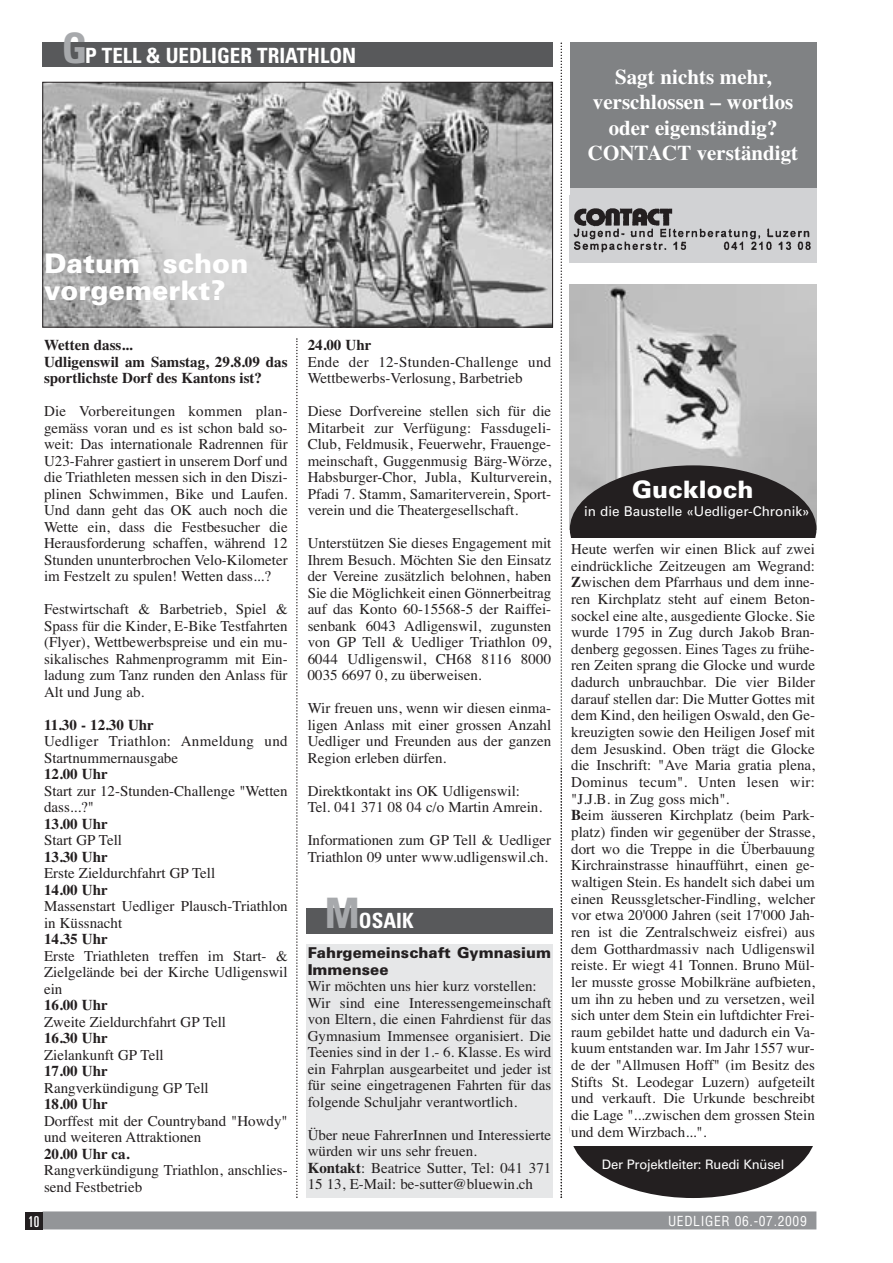
<style>
.page{position:relative;width:893px;height:1263px;background:#fff}
.page>*{position:absolute;margin:0;border:0;box-sizing:border-box;transform-origin:0 0}
.t1{font:900 27px/27px "Univers";color:#fff}
.t2{font:900 24px "Univers";color:#fff}
.t3{font:700 21px/25.5px "Times";color:#fff;text-align:center}
.t4{font:700 condensed 21px "Univers";color:#fff}
.t5{font:15px/16.5px "Times";color:#231f20}
.t6{font:700 15px/16.5px "Times";color:#231f20}
.t7{font:15px/16.5px "Times";letter-spacing:.02em;color:#231f20}
.t8{font:900 15px/16.5px "Univers";color:#231f20}
.t9{font:ultra-condensed 15px "Univers";color:#fff}
.t10{font:13.5px "Univers";color:#fff}
.t11{font:condensed 13.5px "Helvetica";letter-spacing:.05em;color:#fff}
.t12{font:13.05px "Univers";letter-spacing:-.015em;color:#fff}
.s1{font-size:42px;color:#a7a9ac}
.s2{font-weight:700}
</style>
<div class="page">
<div style="left:306px;top:944px;width:247px;height:254px;background:#e6e7e8"></div>
<img style="left:570px;top:285px;width:246px;height:238px">
<div style="left:43px;top:1211px;width:773px;height:18px;background:#939598"></div>
<div style="left:25px;top:1212px;width:18px;height:17px;background:#231f20"></div>
<div style="left:306px;top:908px;width:247px;height:25px;background:#58595b"></div>
<div style="left:570px;top:1061px;width:246px;height:137px;background:#231f20;border-radius:50%"></div>
<div style="left:570px;top:465px;width:246px;height:128px;background:#231f20;border-radius:50%"></div>
<div style="left:570px;top:538px;width:246px;height:607px;background:#fff"></div>
<svg style="left:296px;top:338px;width:2px;height:860px"></svg>
<svg style="left:561px;top:43px;width:1px;height:1155px"></svg>
<div style="left:570px;top:188px;width:246px;height:74px;background:#d1d2d4"></div>
<img style="left:573px;top:208px;width:238px;height:45px">
<div style="left:570px;top:43px;width:246px;height:145px;background:#808284"></div>
<img style="left:45px;top:84px;width:506px;height:241px">
<div style="left:43px;top:82px;width:510px;height:245px;border:1px solid #231f20"></div>
<div style="left:43px;top:42px;width:510px;height:24px;background:#58595b"></div>
<h3 class="t4" style="left:62px;top:48px;width:296px"><span class="s1">G</span> P TELL &amp; UEDLIGER TRIATHLON</h3>
<h3 class="t3" style="left:588px;top:66px;width:212px">Sagt nichts mehr, verschlossen – wortlos oder eigenständig?<br>CONTACT verständigt</h3>
<h1 class="t1" style="left:44px;top:252px;width:206px">Datum schon vorgemerkt?</h1>
<p class="t6" style="left:44px;top:338px;width:245px">Wetten dass...<br>Udligenswil am Samstag, 29.8.09 das sportlichste Dorf des Kantons ist?</p>
<p class="t5" style="left:44px;top:404px;width:245px;text-align:justify">Die Vorbereitungen kommen plan&shy;gemäss voran und es ist schon bald so&shy;weit: Das internationale Radrennen für U23-Fahrer gastiert in unserem Dorf und die Triathleten messen sich in den Diszi&shy;plinen Schwimmen, Bike und Laufen.<br>Und dann geht das OK auch noch die Wette ein, dass die Festbesucher die Herausforderung schaffen, während 12<br>Stunden ununterbrochen Velo-Kilometer im Festzelt zu spulen! Wetten dass...?</p>
<p class="t5" style="left:44px;top:602px;width:245px;text-align:justify">Festwirtschaft &amp; Barbetrieb, Spiel &amp; Spass für die Kinder, E-Bike Testfahrten (Flyer), Wettbewerbspreise und ein mu&shy;sikalisches Rahmenprogramm mit Ein&shy;ladung zum Tanz runden den Anlass für Alt und Jung ab.</p>
<p class="t6" style="left:44px;top:718px;width:111px">11.30 - 12.30 Uhr</p>
<p class="t7" style="left:44px;top:734px;width:245px">Uedliger Triathlon: Anmeldung und<br>Startnummernausgabe</p>
<p class="t6" style="left:44px;top:767px;width:65px">12.00 Uhr</p>
<p class="t5" style="left:44px;top:784px;width:245px">Start zur 12-Stunden-Challenge "Wetten dass...?"</p>
<p class="t6" style="left:44px;top:817px;width:65px">13.00 Uhr</p>
<p class="t5" style="left:44px;top:833px;width:80px">Start GP Tell</p>
<p class="t6" style="left:44px;top:850px;width:65px">13.30 Uhr</p>
<p class="t5" style="left:44px;top:866px;width:173px">Erste Zieldurchfahrt GP Tell</p>
<p class="t6" style="left:44px;top:883px;width:65px">14.00 Uhr</p>
<p class="t5" style="left:44px;top:899px;width:245px">Massenstart Uedliger Plausch-Triathlon in Küssnacht</p>
<p class="t6" style="left:44px;top:932px;width:65px">14.35 Uhr</p>
<p class="t5" style="left:44px;top:949px;width:245px;text-align:justify">Erste Triathleten treffen im Start- &amp; Zielgelände bei der Kirche Udligenswil ein</p>
<p class="t6" style="left:44px;top:998px;width:65px">16.00 Uhr</p>
<p class="t5" style="left:44px;top:1015px;width:184px">Zweite Zieldurchfahrt GP Tell</p>
<p class="t6" style="left:44px;top:1031px;width:65px">16.30 Uhr</p>
<p class="t5" style="left:44px;top:1048px;width:121px">Zielankunft GP Tell</p>
<p class="t6" style="left:44px;top:1064px;width:65px">17.00 Uhr</p>
<p class="t5" style="left:44px;top:1081px;width:166px">Rangverkündigung GP Tell</p>
<p class="t6" style="left:44px;top:1097px;width:65px">18.00 Uhr</p>
<p class="t5" style="left:44px;top:1114px;width:245px">Dorffest mit der Countryband "Howdy" und weiteren Attraktionen</p>
<p class="t6" style="left:44px;top:1147px;width:87px">20.00 Uhr ca.</p>
<p class="t5" style="left:44px;top:1163px;width:245px">Rangverkündigung Triathlon, anschlies&shy;send Festbetrieb</p>
<p class="t6" style="left:308px;top:338px;width:65px">24.00 Uhr</p>
<p class="t5" style="left:308px;top:355px;width:245px">Ende der 12-Stunden-Challenge und<br>Wettbewerbs-Verlosung, Barbetrieb</p>
<p class="t5" style="left:308px;top:404px;width:245px;text-align:justify">Diese Dorfvereine stellen sich für die Mitarbeit zur Verfügung: Fassdugeli-Club, Feldmusik, Feuerwehr, Frauenge&shy;meinschaft, Guggenmusig Bärg-Wörze, Habsburger-Chor, Jubla, Kulturverein, Pfadi 7. Stamm, Samariterverein, Sport&shy;verein und die Theatergesellschaft.</p>
<p class="t5" style="left:308px;top:536px;width:245px;text-align:justify">Unterstützen Sie dieses Engagement mit Ihrem Besuch. Möchten Sie den Einsatz der Vereine zusätzlich belohnen, haben Sie die Möglichkeit einen Gönnerbeitrag auf das Konto 60-15568-5 der Raiffei&shy;senbank 6043 Adligenswil, zugunsten von GP Tell &amp; Uedliger Triathlon 09, 6044 Udligenswil, CH68 8116 8000<br>0035 6697 0, zu überweisen.</p>
<p class="t5" style="left:308px;top:701px;width:245px;text-align:justify">Wir freuen uns, wenn wir diesen einma&shy;ligen Anlass mit einer grossen Anzahl Uedliger und Freunden aus der ganzen Region erleben dürfen.</p>
<p class="t5" style="left:308px;top:784px;width:236px">Direktkontakt ins OK Udligenswil:<br>Tel. 041 371 08 04 c/o Martin Amrein.</p>
<p class="t5" style="left:308px;top:833px;width:245px">Informationen zum GP Tell &amp; Uedliger<br>Triathlon 09 unter www.udligenswil.ch.</p>
<h3 class="t4" style="left:325px;top:913px;width:90px"><span class="s1">M</span> OSAIK</h3>
<p class="t8" style="left:308px;top:946px;width:245px">Fahrgemeinschaft Gymnasium<br>Immensee</p>
<p class="t5" style="left:308px;top:979px;width:245px">Wir möchten uns hier kurz vorstellen:<br>Wir sind eine Interessengemeinschaft von Eltern, die einen Fahrdienst für das Gymnasium Immensee organisiert. Die Teenies sind in der 1.- 6. Klasse. Es wird ein Fahrplan ausgearbeitet und jeder ist für seine eingetragenen Fahrten für das folgende Schuljahr verantwortlich.</p>
<p class="t5" style="left:308px;top:1128px;width:245px">Über neue FahrerInnen und Interessierte würden wir uns sehr freuen.<br><span class="s2">Kontakt</span>: Beatrice Sutter, Tel: 041 371<br>15 13, E-Mail: be-sutter@bluewin.ch</p>
<h2 class="t2" style="left:632px;top:481px;width:123px">Guckloch</h2>
<p class="t10" style="left:584px;top:506px;width:227px">in die Baustelle «Uedliger-Chronik»</p>
<p class="t5" style="left:571px;top:542px;width:245px">Heute werfen wir einen Blick auf zwei eindrückliche Zeitzeugen am Wegrand:<br><span class="s2">Z</span>wischen dem Pfarrhaus und dem inne&shy;ren Kirchplatz steht auf einem Beton&shy;sockel eine alte, ausgediente Glocke. Sie wurde 1795 in Zug durch Jakob Bran&shy;denberg gegossen. Eines Tages zu frühe&shy;ren Zeiten sprang die Glocke und wurde dadurch unbrauchbar. Die vier Bilder darauf stellen dar: Die Mutter Gottes mit dem Kind, den heiligen Oswald, den Ge&shy;kreuzigten sowie den Heiligen Josef mit dem Jesuskind. Oben trägt die Glocke die Inschrift: "Ave Maria gratia plena, Dominus tecum". Unten lesen wir: "J.J.B. in Zug goss mich".<br><span class="s2">B</span>eim äusseren Kirchplatz (beim Park&shy;platz) finden wir gegenüber der Strasse, dort wo die Treppe in die Überbauung Kirchrainstrasse hinaufführt, einen ge&shy;waltigen Stein. Es handelt sich dabei um einen Reussgletscher-Findling, welcher vor etwa 20'000 Jahren (seit 17'000 Jah&shy;ren ist die Zentralschweiz eisfrei) aus dem Gotthardmassiv nach Udligenswil reiste. Er wiegt 41 Tonnen. Bruno Mül&shy;ler musste grosse Mobilkräne aufbieten, um ihn zu heben und zu versetzen, weil sich unter dem Stein ein luftdichter Frei&shy;raum gebildet hatte und dadurch ein Va&shy;kuum entstanden war. Im Jahr 1557 wur&shy;de der "Allmusen Hoff" (im Besitz des Stifts St. Leodegar Luzern) aufgeteilt und verkauft. Die Urkunde beschreibt die Lage "...zwischen dem grossen Stein und dem Wirzbach...".</p>
<p class="t12" style="left:602px;top:1160px;width:184px">Der Projektleiter: Ruedi Knüsel</p>
<p class="t9" style="left:28px;top:1216px;width:13px">10</p>
<p class="t11" style="left:668px;top:1215px;width:140px">UEDLIGER 06.-07.2009</p>
</div>
